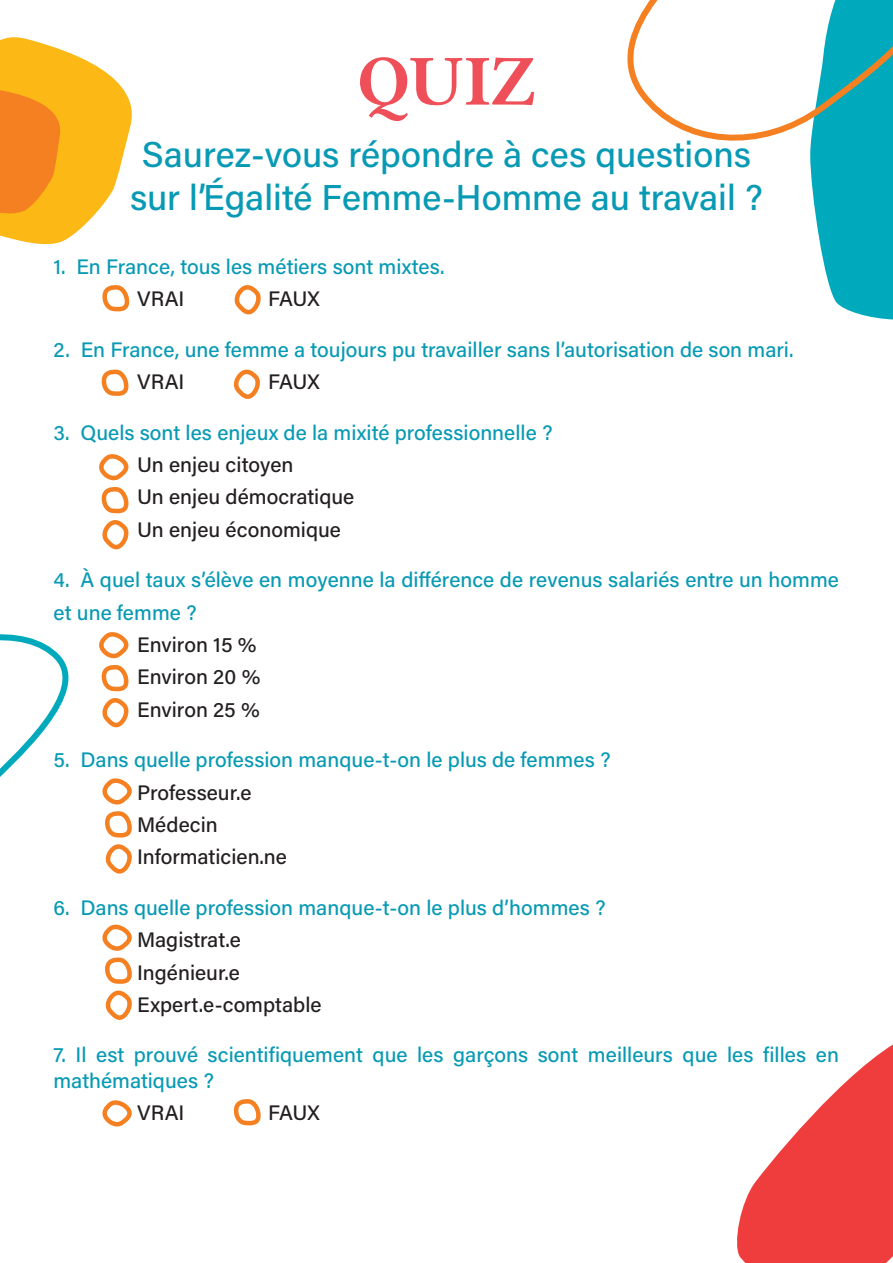
<style>
.page{position:relative;width:893px;height:1263px;background:#fff}
.page>*{position:absolute;margin:0;border:0;box-sizing:border-box;transform-origin:0 0}
.t1{font:72px "Linux Libertine GB";color:#ef4f58}
.t2{font:36px/43.2px "Acumin Variable Concept";color:#089ab4;text-align:center}
.t3{font:21px/32.4px "Acumin Variable Concept";color:#089ab4}
.t4{font:21px/32.4px "Acumin Variable Concept";color:#231f20}
</style>
<div class="page">
<svg style="left:0;top:37px;width:132px;height:208px"></svg>
<svg style="left:737px;top:1044px;width:156px;height:219px"></svg>
<svg style="left:0;top:634px;width:69px;height:143px"></svg>
<svg style="left:627px;top:0;width:266px;height:320px"></svg>
<svg style="left:99px;top:454px;width:30px;height:96px"></svg>
<svg style="left:102px;top:1100px;width:30px;height:26px"></svg>
<svg style="left:233px;top:1099px;width:28px;height:27px"></svg>
<svg style="left:99px;top:632px;width:30px;height:96px"></svg>
<svg style="left:102px;top:778px;width:30px;height:96px"></svg>
<svg style="left:102px;top:924px;width:30px;height:96px"></svg>
<svg style="left:102px;top:285px;width:28px;height:27px"></svg>
<svg style="left:235px;top:285px;width:26px;height:30px"></svg>
<svg style="left:101px;top:369px;width:28px;height:27px"></svg>
<svg style="left:235px;top:369px;width:25px;height:30px"></svg>
<h1 class="t1" style="left:357px;top:32px;width:180px">QUIZ</h1>
<h2 class="t2" style="left:130px;top:132px;width:634px">Saurez-vous répondre à ces questions sur l’Égalité Femme-Homme au travail ?</h2>
<p class="t3" style="left:54px;top:250px;width:393px">1. En France, tous les métiers sont mixtes.</p>
<p class="t4" style="left:137px;top:282px;width:49px">VRAI</p>
<p class="t4" style="left:268px;top:282px;width:53px">FAUX</p>
<p class="t3" style="left:54px;top:332px;width:741px">2. En France, une femme a toujours pu travailler sans l’autorisation de son mari.</p>
<p class="t4" style="left:137px;top:365px;width:49px">VRAI</p>
<p class="t4" style="left:268px;top:365px;width:53px">FAUX</p>
<p class="t3" style="left:54px;top:415px;width:500px">3. Quels sont les enjeux de la mixité professionnelle ?</p>
<p class="t4" style="left:137px;top:448px;width:219px">Un enjeu citoyen<br>Un enjeu démocratique<br>Un enjeu économique</p>
<p class="t3" style="left:54px;top:563px;width:787px">4. À quel taux s’élève en moyenne la différence de revenus salariés entre un homme et une femme ?</p>
<p class="t4" style="left:137px;top:628px;width:125px">Environ 15 %<br>Environ 20 %<br>Environ 25 %</p>
<p class="t3" style="left:54px;top:743px;width:559px">5. Dans quelle profession manque-t-on le plus de femmes ?</p>
<p class="t4" style="left:137px;top:775px;width:151px">Professeur.e<br>Médecin<br>Informaticien.ne</p>
<p class="t3" style="left:54px;top:890px;width:554px">6. Dans quelle profession manque-t-on le plus d’hommes ?</p>
<p class="t4" style="left:137px;top:923px;width:186px">Magistrat.e<br>Ingénieur.e<br>Expert.e-comptable</p>
<p class="t3" style="left:54px;top:1042px;width:787px;line-height:25.2px">7. Il est prouvé scientifiquement que les garçons sont meilleurs que les filles en mathématiques ?</p>
<p class="t4" style="left:137px;top:1096px;width:49px">VRAI</p>
<p class="t4" style="left:268px;top:1096px;width:53px">FAUX</p>
</div>
